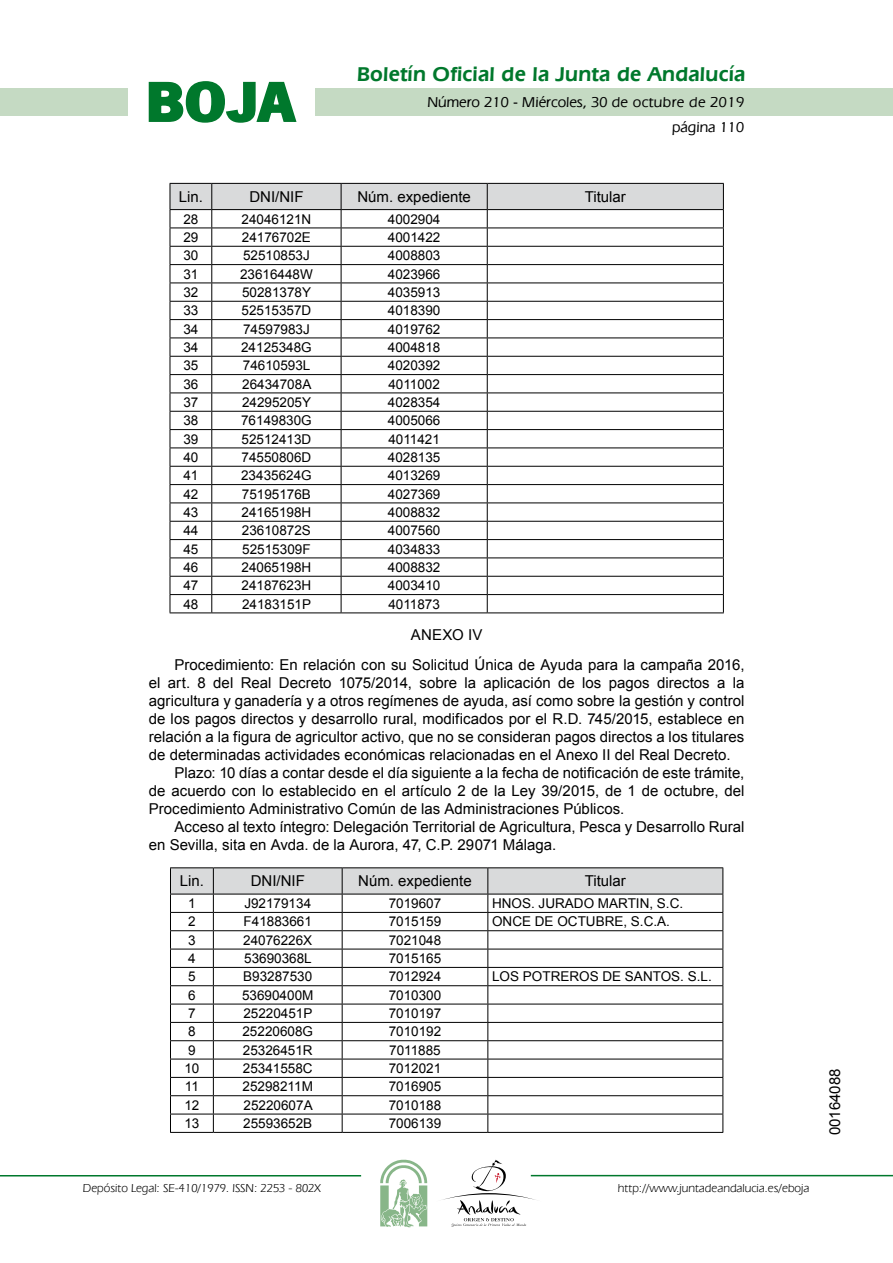
<style>
.page{position:relative;width:893px;height:1263px;background:#fff}
.page>*{position:absolute;margin:0;border:0;box-sizing:border-box;transform-origin:0 0}
.t1{font:700 57.75px "News Got T";color:#00782c;scale:1.14 1}
.t2{font:600 21px "Eras IT Cby BT";letter-spacing:.01em;color:#00782c}
.t3{font:15px/30.8px "Arial";color:#000}
.t4{font:500 15px/24.5px "Eras IT Cby BT";color:#000;text-align:right}
.t5{font:13.5px "Arial";color:#000}
.t6{font:12px "Eras IT Cby BT";color:#000}
</style>
<div class="page">
<div style="left:315px;top:88px;width:577px;height:28px;background:#c5dac3"></div>
<div style="left:0;top:88px;width:128px;height:28px;background:#c5dac3"></div>
<hr style="left:0;top:1175px;width:361px;height:2px;background:#00782c">
<hr style="left:531px;top:1175px;width:361px;height:1px;background:#00782c">
<svg style="left:148px;top:81px;width:149px;height:42px"></svg>
<svg style="left:380px;top:1159px;width:47px;height:68px"></svg>
<svg style="left:442px;top:1160px;width:100px;height:67px"></svg>
<svg style="left:170px;top:183px;width:554px;height:430px"></svg>
<hr style="left:170px;top:613px;width:42px;height:1px;background:#000">
<hr style="left:212px;top:613px;width:129px;height:1px;background:#000">
<hr style="left:341px;top:613px;width:146px;height:1px;background:#000">
<hr style="left:487px;top:613px;width:236px;height:1px;background:#000">
<hr style="left:170px;top:867px;width:43px;height:1px;background:#000">
<hr style="left:213px;top:867px;width:129px;height:1px;background:#000">
<hr style="left:342px;top:867px;width:146px;height:1px;background:#000">
<hr style="left:488px;top:867px;width:235px;height:1px;background:#000">
<svg style="left:170px;top:868px;width:553px;height:264px"></svg>
<hr style="left:170px;top:1132px;width:43px;height:1px;background:#000">
<hr style="left:213px;top:1132px;width:129px;height:1px;background:#000">
<hr style="left:342px;top:1132px;width:146px;height:1px;background:#000">
<hr style="left:488px;top:1132px;width:235px;height:1px;background:#000">
<h1 class="t1" style="left:145px;top:68px;width:133px">BOJA</h1>
<h2 class="t2" style="left:357px;top:62px;width:390px">Boletín Oficial de la Junta de Andalucía</h2>
<p class="t4" style="left:427px;top:90px;width:318px">Número 210 - Miércoles, 30 de octubre de 2019 página 110</p>
<p class="t3" style="left:179px;top:181px;width:26px">Lin.</p>
<p class="t3" style="left:249px;top:181px;width:56px">DNI/NIF</p>
<p class="t3" style="left:357px;top:181px;width:115px">Núm. expediente</p>
<p class="t3" style="left:584px;top:181px;width:43px">Titular</p>
<p class="t5" style="left:183px;top:210px;width:17px">28</p>
<p class="t5" style="left:241px;top:210px;width:71px">24046121N</p>
<p class="t5" style="left:388px;top:210px;width:54px">4002904</p>
<p class="t5" style="left:183px;top:228px;width:17px">29</p>
<p class="t5" style="left:242px;top:228px;width:71px">24176702E</p>
<p class="t5" style="left:388px;top:228px;width:54px">4001422</p>
<p class="t5" style="left:183px;top:247px;width:17px">30</p>
<p class="t5" style="left:243px;top:247px;width:68px">52510853J</p>
<p class="t5" style="left:388px;top:247px;width:54px">4008803</p>
<p class="t5" style="left:183px;top:265px;width:17px">31</p>
<p class="t5" style="left:240px;top:265px;width:74px">23616448W</p>
<p class="t5" style="left:388px;top:265px;width:54px">4023966</p>
<p class="t5" style="left:183px;top:283px;width:17px">32</p>
<p class="t5" style="left:242px;top:283px;width:71px">50281378Y</p>
<p class="t5" style="left:388px;top:283px;width:54px">4035913</p>
<p class="t5" style="left:183px;top:302px;width:17px">33</p>
<p class="t5" style="left:241px;top:302px;width:71px">52515357D</p>
<p class="t5" style="left:388px;top:302px;width:54px">4018390</p>
<p class="t5" style="left:183px;top:320px;width:17px">34</p>
<p class="t5" style="left:243px;top:320px;width:68px">74597983J</p>
<p class="t5" style="left:388px;top:320px;width:54px">4019762</p>
<p class="t5" style="left:183px;top:338px;width:17px">34</p>
<p class="t5" style="left:241px;top:338px;width:72px">24125348G</p>
<p class="t5" style="left:388px;top:338px;width:54px">4004818</p>
<p class="t5" style="left:183px;top:357px;width:17px">35</p>
<p class="t5" style="left:243px;top:357px;width:69px">74610593L</p>
<p class="t5" style="left:388px;top:357px;width:54px">4020392</p>
<p class="t5" style="left:183px;top:375px;width:17px">36</p>
<p class="t5" style="left:242px;top:375px;width:71px">26434708A</p>
<p class="t5" style="left:388px;top:375px;width:53px">4011002</p>
<p class="t5" style="left:183px;top:393px;width:17px">37</p>
<p class="t5" style="left:242px;top:393px;width:71px">24295205Y</p>
<p class="t5" style="left:388px;top:393px;width:54px">4028354</p>
<p class="t5" style="left:183px;top:412px;width:17px">38</p>
<p class="t5" style="left:241px;top:412px;width:72px">76149830G</p>
<p class="t5" style="left:388px;top:412px;width:54px">4005066</p>
<p class="t5" style="left:183px;top:430px;width:17px">39</p>
<p class="t5" style="left:241px;top:430px;width:71px">52512413D</p>
<p class="t5" style="left:388px;top:430px;width:53px">4011421</p>
<p class="t5" style="left:183px;top:448px;width:17px">40</p>
<p class="t5" style="left:241px;top:448px;width:71px">74550806D</p>
<p class="t5" style="left:388px;top:448px;width:54px">4028135</p>
<p class="t5" style="left:183px;top:467px;width:17px">41</p>
<p class="t5" style="left:241px;top:467px;width:72px">23435624G</p>
<p class="t5" style="left:388px;top:467px;width:54px">4013269</p>
<p class="t5" style="left:183px;top:485px;width:17px">42</p>
<p class="t5" style="left:242px;top:485px;width:71px">75195176B</p>
<p class="t5" style="left:388px;top:485px;width:54px">4027369</p>
<p class="t5" style="left:183px;top:503px;width:17px">43</p>
<p class="t5" style="left:241px;top:503px;width:71px">24165198H</p>
<p class="t5" style="left:388px;top:503px;width:54px">4008832</p>
<p class="t5" style="left:183px;top:522px;width:17px">44</p>
<p class="t5" style="left:242px;top:522px;width:71px">23610872S</p>
<p class="t5" style="left:388px;top:522px;width:54px">4007560</p>
<p class="t5" style="left:183px;top:540px;width:17px">45</p>
<p class="t5" style="left:242px;top:540px;width:70px">52515309F</p>
<p class="t5" style="left:388px;top:540px;width:54px">4034833</p>
<p class="t5" style="left:183px;top:558px;width:17px">46</p>
<p class="t5" style="left:241px;top:558px;width:71px">24065198H</p>
<p class="t5" style="left:388px;top:558px;width:54px">4008832</p>
<p class="t5" style="left:183px;top:577px;width:17px">47</p>
<p class="t5" style="left:241px;top:577px;width:71px">24187623H</p>
<p class="t5" style="left:388px;top:577px;width:54px">4003410</p>
<p class="t5" style="left:183px;top:595px;width:17px">48</p>
<p class="t5" style="left:242px;top:595px;width:71px">24183151P</p>
<p class="t5" style="left:388px;top:595px;width:53px">4011873</p>
<p class="t3" style="left:174px;top:619px;width:571px;text-indent:236px">ANEXO IV<br>Procedimiento: En relación con su Solicitud Única de Ayuda para la campaña 2016,</p>
<p class="t3" style="left:149px;top:668px;width:597px">el art. 8 del Real Decreto 1075/2014, sobre la aplicación de los pagos directos a la</p>
<p class="t3" style="left:149px;top:686px;width:597px">agricultura y ganadería y a otros regímenes de ayuda, así como sobre la gestión y control</p>
<p class="t3" style="left:149px;top:704px;width:597px">de los pagos directos y desarrollo rural, modificados por el R.D. 745/2015, establece en</p>
<p class="t3" style="left:149px;top:722px;width:597px">relación a la figura de agricultor activo, que no se consideran pagos directos a los titulares</p>
<p class="t3" style="left:149px;top:740px;width:583px">de determinadas actividades económicas relacionadas en el Anexo II del Real Decreto.</p>
<p class="t3" style="left:174px;top:758px;width:571px">Plazo: 10 días a contar desde el día siguiente a la fecha de notificación de este trámite,</p>
<p class="t3" style="left:149px;top:776px;width:597px">de acuerdo con lo establecido en el artículo 2 de la Ley 39/2015, de 1 de octubre, del</p>
<p class="t3" style="left:149px;top:794px;width:477px">Procedimiento Administrativo Común de las Administraciones Públicos.</p>
<p class="t3" style="left:174px;top:812px;width:571px">Acceso al texto íntegro: Delegación Territorial de Agricultura, Pesca y Desarrollo Rural</p>
<p class="t3" style="left:149px;top:830px;width:409px">en Sevilla, sita en Avda. de la Aurora, 47, C.P. 29071 Málaga.</p>
<p class="t3" style="left:180px;top:866px;width:26px">Lin.</p>
<p class="t3" style="left:251px;top:866px;width:56px">DNI/NIF</p>
<p class="t3" style="left:358px;top:866px;width:115px">Núm. expediente</p>
<p class="t3" style="left:584px;top:866px;width:43px">Titular</p>
<p class="t5" style="left:188px;top:895px;width:9px">1</p>
<p class="t5" style="left:244px;top:895px;width:68px">J92179134</p>
<p class="t5" style="left:389px;top:895px;width:54px">7019607</p>
<p class="t5" style="left:492px;top:895px;width:193px">HNOS. JURADO MARTIN, S.C.</p>
<p class="t5" style="left:188px;top:913px;width:9px">2</p>
<p class="t5" style="left:243px;top:913px;width:70px">F41883661</p>
<p class="t5" style="left:389px;top:913px;width:54px">7015159</p>
<p class="t5" style="left:492px;top:913px;width:179px">ONCE DE OCTUBRE, S.C.A.</p>
<p class="t5" style="left:188px;top:931px;width:9px">3</p>
<p class="t5" style="left:243px;top:931px;width:71px">24076226X</p>
<p class="t5" style="left:389px;top:931px;width:54px">7021048</p>
<p class="t5" style="left:188px;top:950px;width:9px">4</p>
<p class="t5" style="left:244px;top:950px;width:69px">53690368L</p>
<p class="t5" style="left:389px;top:950px;width:54px">7015165</p>
<p class="t5" style="left:188px;top:968px;width:9px">5</p>
<p class="t5" style="left:243px;top:968px;width:71px">B93287530</p>
<p class="t5" style="left:389px;top:968px;width:54px">7012924</p>
<p class="t5" style="left:492px;top:968px;width:221px">LOS POTREROS DE SANTOS. S.L.</p>
<p class="t5" style="left:188px;top:986px;width:9px">6</p>
<p class="t5" style="left:242px;top:986px;width:73px">53690400M</p>
<p class="t5" style="left:389px;top:986px;width:54px">7010300</p>
<p class="t5" style="left:188px;top:1005px;width:9px">7</p>
<p class="t5" style="left:243px;top:1005px;width:71px">25220451P</p>
<p class="t5" style="left:389px;top:1005px;width:54px">7010197</p>
<p class="t5" style="left:188px;top:1023px;width:9px">8</p>
<p class="t5" style="left:242px;top:1023px;width:72px">25220608G</p>
<p class="t5" style="left:389px;top:1023px;width:54px">7010192</p>
<p class="t5" style="left:188px;top:1041px;width:9px">9</p>
<p class="t5" style="left:243px;top:1041px;width:71px">25326451R</p>
<p class="t5" style="left:389px;top:1041px;width:53px">7011885</p>
<p class="t5" style="left:184px;top:1060px;width:17px">10</p>
<p class="t5" style="left:243px;top:1060px;width:71px">25341558C</p>
<p class="t5" style="left:389px;top:1060px;width:54px">7012021</p>
<p class="t5" style="left:185px;top:1078px;width:16px">11</p>
<p class="t5" style="left:242px;top:1078px;width:72px">25298211M</p>
<p class="t5" style="left:389px;top:1078px;width:54px">7016905</p>
<p class="t5" style="left:184px;top:1096px;width:17px">12</p>
<p class="t5" style="left:243px;top:1096px;width:71px">25220607A</p>
<p class="t5" style="left:389px;top:1096px;width:54px">7010188</p>
<p class="t5" style="left:184px;top:1115px;width:17px">13</p>
<p class="t5" style="left:243px;top:1115px;width:71px">25593652B</p>
<p class="t5" style="left:389px;top:1115px;width:54px">7006139</p>
<p class="t6" style="left:83px;top:1181px;width:239px">Depósito Legal: SE-410/1979. ISSN: 2253 - 802X</p>
<p class="t6" style="left:618px;top:1181px;width:193px">http://www.juntadeandalucia.es/eboja</p>
<p class="t3" style="left:819px;top:1135px;width:68px;rotate:-90deg">00164088</p>
</div>
